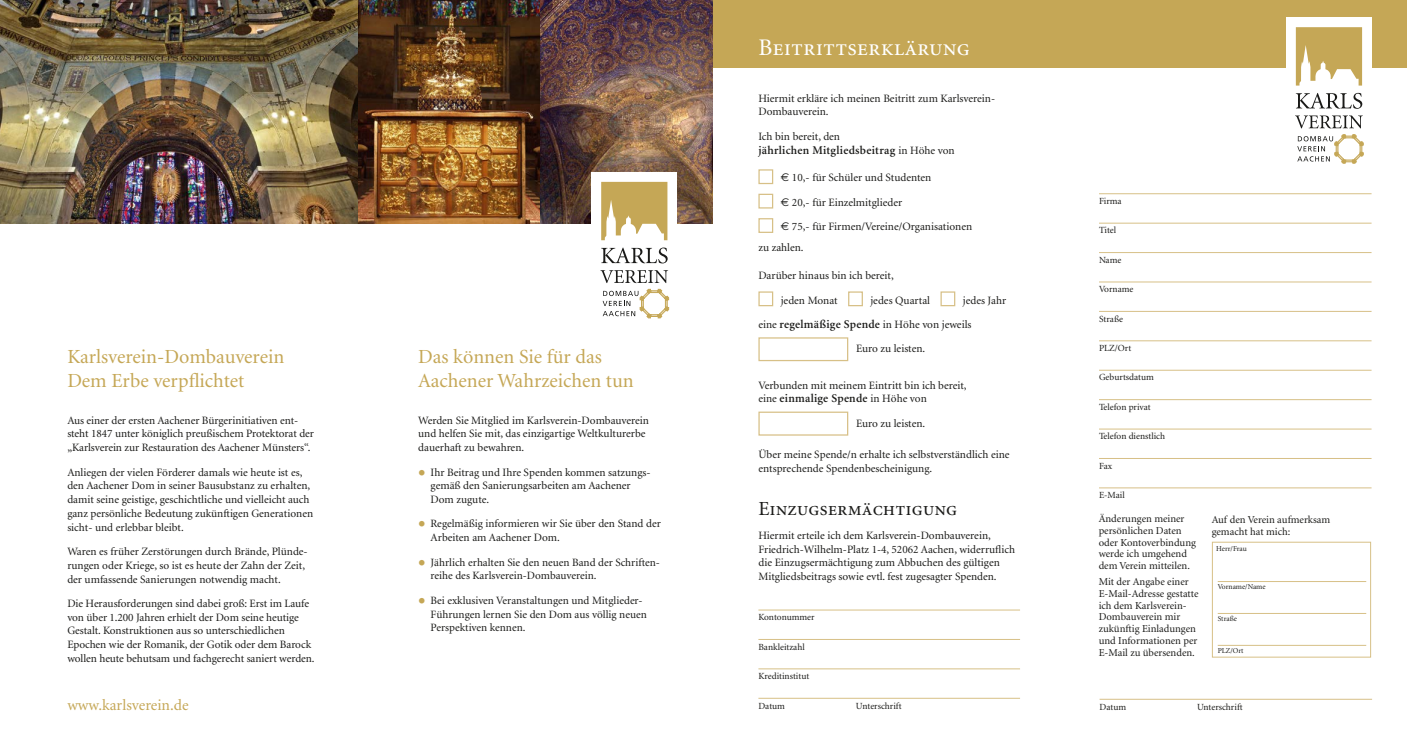
<style>
.page{position:relative;width:1407px;height:745px;background:#fff}
.page>*{position:absolute;margin:0;border:0;box-sizing:border-box;transform-origin:0 0}
.t1{font:23.75px "Minion Regular SC";color:#fff}
.t2{font:20px/23.8px "Minion";color:#c5a756}
.t3{font:20px "Minion Regular SC";color:#1a1a18}
.t4{font:15.62px "Minion";color:#c5a756}
.t5{font:600 11.88px "Minion";letter-spacing:.02em;color:#1a1a18}
.t6{font:11.25px/13.8px "Minion";color:#1a1a18}
.t7{font:11.12px/13.8px "Minion";color:#1a1a18}
.t8{font:10.62px/11.9px "Minion";color:#1a1a18}
.t9{font:9.38px "Minion";color:#1a1a18}
.t10{font:7.5px "Minion";color:#1a1a18}
.s1{font-weight:600;font-size:25px;color:#c5a756}
.s2{font-size:11.25px}
.s3{font-weight:400;font-size:11.25px}
.s4{font-family:"Euro Sans"}
.s5{font-weight:600;font-size:11.88px}
</style>
<div class="page">
<div style="left:758px;top:291px;width:15px;height:15px;background:#fff;border:1px solid #d7c087"></div>
<div style="left:848px;top:291px;width:15px;height:15px;background:#fff;border:1px solid #d7c087"></div>
<div style="left:940px;top:291px;width:15px;height:15px;border:1px solid #d7c087"></div>
<div style="left:758px;top:337px;width:90px;height:24px;background:#fff;border:1px solid #d7c087"></div>
<div style="left:758px;top:169px;width:15px;height:15px;background:#fff;border:1px solid #d7c087"></div>
<div style="left:758px;top:193px;width:15px;height:15px;background:#fff;border:1px solid #d7c087"></div>
<div style="left:758px;top:218px;width:15px;height:15px;background:#fff;border:1px solid #d7c087"></div>
<div style="left:758px;top:411px;width:90px;height:24px;background:#fff;border:1px solid #d7c087"></div>
<hr style="left:758px;top:609px;width:262px;height:1px;background:#d7c087">
<hr style="left:758px;top:638px;width:262px;height:1px;background:#d7c087">
<hr style="left:758px;top:668px;width:262px;height:1px;background:#d7c087">
<hr style="left:758px;top:697px;width:262px;height:1px;background:#d7c087">
<hr style="left:1099px;top:193px;width:272px;height:1px;background:#d7c087">
<hr style="left:1099px;top:223px;width:272px;height:1px;background:#d7c087">
<hr style="left:1099px;top:252px;width:272px;height:1px;background:#d7c087">
<hr style="left:1099px;top:281px;width:272px;height:1px;background:#d7c087">
<hr style="left:1099px;top:311px;width:272px;height:1px;background:#d7c087">
<hr style="left:1099px;top:340px;width:272px;height:1px;background:#d7c087">
<hr style="left:1099px;top:369px;width:272px;height:1px;background:#d7c087">
<hr style="left:1099px;top:399px;width:272px;height:1px;background:#d7c087">
<hr style="left:1099px;top:428px;width:272px;height:1px;background:#d7c087">
<hr style="left:1099px;top:458px;width:272px;height:1px;background:#d7c087">
<hr style="left:1099px;top:487px;width:272px;height:1px;background:#d7c087">
<hr style="left:1099px;top:698px;width:273px;height:1px;background:#d7c087">
<div style="left:712px;top:0;width:695px;height:67px;background:#c5a756"></div>
<div style="left:1286px;top:18px;width:85px;height:84px;background:#fff"></div>
<svg style="left:1296px;top:93px;width:66px;height:16px"></svg>
<svg style="left:1295px;top:115px;width:67px;height:13px"></svg>
<svg style="left:1297px;top:134px;width:66px;height:29px"></svg>
<svg style="left:1296px;top:27px;width:66px;height:58px"></svg>
<img style="left:0;top:0;width:712px;height:223px">
<div style="left:592px;top:172px;width:85px;height:84px;background:#fff"></div>
<svg style="left:601px;top:247px;width:67px;height:16px"></svg>
<svg style="left:600px;top:270px;width:68px;height:13px"></svg>
<svg style="left:603px;top:289px;width:66px;height:29px"></svg>
<svg style="left:601px;top:182px;width:66px;height:58px"></svg>
<div style="left:1212px;top:541px;width:159px;height:116px;background:#fff;border:1px solid #d7c087"></div>
<hr style="left:1217px;top:581px;width:149px;height:1px;background:#d7c087">
<hr style="left:1217px;top:612px;width:149px;height:1px;background:#d7c087">
<hr style="left:1217px;top:644px;width:149px;height:1px;background:#d7c087">
<h2 class="t2" style="left:67px;top:345px;width:219px">Karlsverein-Dombauverein<br>Dem Erbe verpflichtet</h2>
<p class="t6" style="left:67px;top:413px;width:248px">Aus einer der ersten Aachener Bürgerinitiativen ent&shy;steht 1847 unter königlich preußischem Protektorat der „Karlsverein zur Restauration des Aachener Münsters“.</p>
<p class="t6" style="left:67px;top:465px;width:247px">Anliegen der vielen Förderer damals wie heute ist es, den Aachener Dom in seiner Bausubstanz zu erhalten, damit seine geistige, geschichtliche und vielleicht auch ganz persönliche Bedeutung zukünftigen Generationen sicht- und erlebbar bleibt.</p>
<p class="t6" style="left:67px;top:544px;width:242px">Waren es früher Zerstörungen durch Brände, Plünde&shy;rungen oder Kriege, so ist es heute der Zahn der Zeit, der umfassende Sanierungen notwendig macht.</p>
<p class="t6" style="left:67px;top:596px;width:249px">Die Herausforderungen sind dabei groß: Erst im Laufe von über 1.200 Jahren erhielt der Dom seine heutige Gestalt. Konstruktionen aus so unterschiedlichen Epochen wie der Romanik, der Gotik oder dem Barock wollen heute behutsam und fachgerecht saniert werden.</p>
<h3 class="t4" style="left:67px;top:696px;width:123px">www.karlsverein.de</h3>
<h2 class="t2" style="left:418px;top:345px;width:217px">Das können Sie für das<br>Aachener Wahrzeichen tun</h2>
<p class="t6" style="left:418px;top:413px;width:232px">Werden Sie Mitglied im Karlsverein-Dombauverein und helfen Sie mit, das einzigartige Weltkulturerbe dauerhaft zu bewahren.</p>
<p class="t6" style="left:431px;top:465px;width:222px;text-indent:-12px"><span class="s1">•</span> Ihr Beitrag und Ihre Spenden kommen satzungs&shy;gemäß den Sanierungsarbeiten am Aachener<br>Dom zugute.</p>
<p class="t7" style="left:418px;top:517px;width:244px"><span class="s1">•</span> Regelmäßig informieren <span class="s2">wir Sie über den Stand der</span></p>
<p class="t6" style="left:431px;top:531px;width:131px">Arbeiten am Aachener Dom.</p>
<p class="t7" style="left:431px;top:555px;width:231px;text-indent:-12px"><span class="s1">•</span> Jährlich erhalten Sie den neuen Band der Schriften&shy;reihe des Karlsverein-Dombauverein.</p>
<p class="t7" style="left:431px;top:593px;width:218px;text-indent:-12px"><span class="s1">•</span> Bei exklusiven Veranstaltungen und Mitglieder-<br>Führungen lernen Sie den Dom aus völlig neuen<br>Perspektiven kennen.</p>
<h1 class="t1" style="left:758px;top:36px;width:213px">Beitrittserklärung</h1>
<p class="t6" style="left:758px;top:91px;width:238px">Hiermit erkläre ich meinen Beitritt zum Karlsverein-<br>Dombauverein.</p>
<p class="t6" style="left:758px;top:130px;width:83px">Ich bin bereit, den</p>
<p class="t5" style="left:758px;top:143px;width:198px">jährlichen Mitgliedsbeitrag <span class="s3">in Höhe von</span></p>
<p class="t6" style="left:781px;top:166px;width:193px;line-height:24.4px"><span class="s4">€</span> 10,- für Schüler und Studenten<br><span class="s4">€</span> 20,- für Einzelmitglieder<br><span class="s4">€</span> 75,- für Firmen/Vereine/Organisationen</p>
<p class="t6" style="left:758px;top:241px;width:47px">zu zahlen.</p>
<p class="t6" style="left:781px;top:263px;width:115px;line-height:24.4px;text-indent:-22px">Darüber hinaus bin ich bereit, jeden Monat</p>
<p class="t6" style="left:870px;top:293px;width:61px">jedes Quartal</p>
<p class="t6" style="left:963px;top:293px;width:45px">jedes Jahr</p>
<p class="t6" style="left:758px;top:318px;width:215px">eine <span class="s5">regelmäßige Spende</span> in Höhe von jeweils</p>
<p class="t6" style="left:856px;top:342px;width:71px">Euro zu leisten.</p>
<p class="t6" style="left:758px;top:378px;width:210px">Verbunden mit meinem Eintritt bin ich bereit,</p>
<p class="t5" style="left:758px;top:392px;width:170px"><span class="s3">eine</span> einmalige Spende <span class="s3">in Höhe von</span></p>
<p class="t6" style="left:856px;top:416px;width:71px">Euro zu leisten.</p>
<p class="t6" style="left:758px;top:448px;width:253px">Über meine Spende/n erhalte ich selbstverständlich eine entsprechende Spendenbescheinigung.</p>
<h2 class="t3" style="left:758px;top:498px;width:200px">Einzugsermächtigung</h2>
<p class="t6" style="left:758px;top:528px;width:258px">Hiermit erteile ich dem Karlsverein-Dombauverein, Friedrich-Wilhelm-Platz 1-4, 52062 Aachen, widerruflich die Einzugsermächtigung zum Abbuchen des gültigen Mitgliedsbeitrags sowie evtl. fest zugesagter Spenden.</p>
<p class="t9" style="left:758px;top:612px;width:58px">Kontonummer</p>
<p class="t9" style="left:758px;top:641px;width:48px">Bankleitzahl</p>
<p class="t9" style="left:758px;top:671px;width:52px">Kreditinstitut</p>
<p class="t9" style="left:758px;top:700px;width:28px">Datum</p>
<p class="t9" style="left:856px;top:700px;width:47px">Unterschrift</p>
<p class="t9" style="left:1099px;top:196px;width:24px">Firma</p>
<p class="t9" style="left:1099px;top:226px;width:19px">Titel</p>
<p class="t9" style="left:1099px;top:255px;width:24px">Name</p>
<p class="t9" style="left:1099px;top:284px;width:36px">Vorname</p>
<p class="t9" style="left:1099px;top:314px;width:26px">Straße</p>
<p class="t9" style="left:1099px;top:343px;width:34px">PLZ/Ort</p>
<p class="t9" style="left:1099px;top:372px;width:56px">Geburtsdatum</p>
<p class="t9" style="left:1099px;top:402px;width:53px">Telefon privat</p>
<p class="t9" style="left:1099px;top:431px;width:68px">Telefon dienstlich</p>
<p class="t9" style="left:1099px;top:461px;width:15px">Fax</p>
<p class="t9" style="left:1099px;top:490px;width:27px">E-Mail</p>
<p class="t8" style="left:1098px;top:512px;width:99px">Änderungen meiner persönlichen Daten oder Kontoverbindung werde ich umgehend dem Verein mitteilen.</p>
<p class="t8" style="left:1098px;top:575px;width:101px">Mit der Angabe einer<br>E-Mail-Adresse gestatte ich dem Karlsverein-<br>Dombauverein mir zukünftig Einladungen und Informationen per<br>E-Mail zu übersenden.</p>
<p class="t10" style="left:1217px;top:582px;width:49px">Vorname/Name</p>
<p class="t8" style="left:1211px;top:514px;width:120px">Auf den Verein aufmerksam gemacht hat mich:</p>
<p class="t10" style="left:1216px;top:545px;width:32px">Herr/Frau</p>
<p class="t10" style="left:1217px;top:614px;width:21px">Straße</p>
<p class="t10" style="left:1217px;top:646px;width:27px">PLZ/Ort</p>
<p class="t9" style="left:1099px;top:701px;width:28px">Datum</p>
<p class="t9" style="left:1197px;top:701px;width:47px">Unterschrift</p>
</div>
